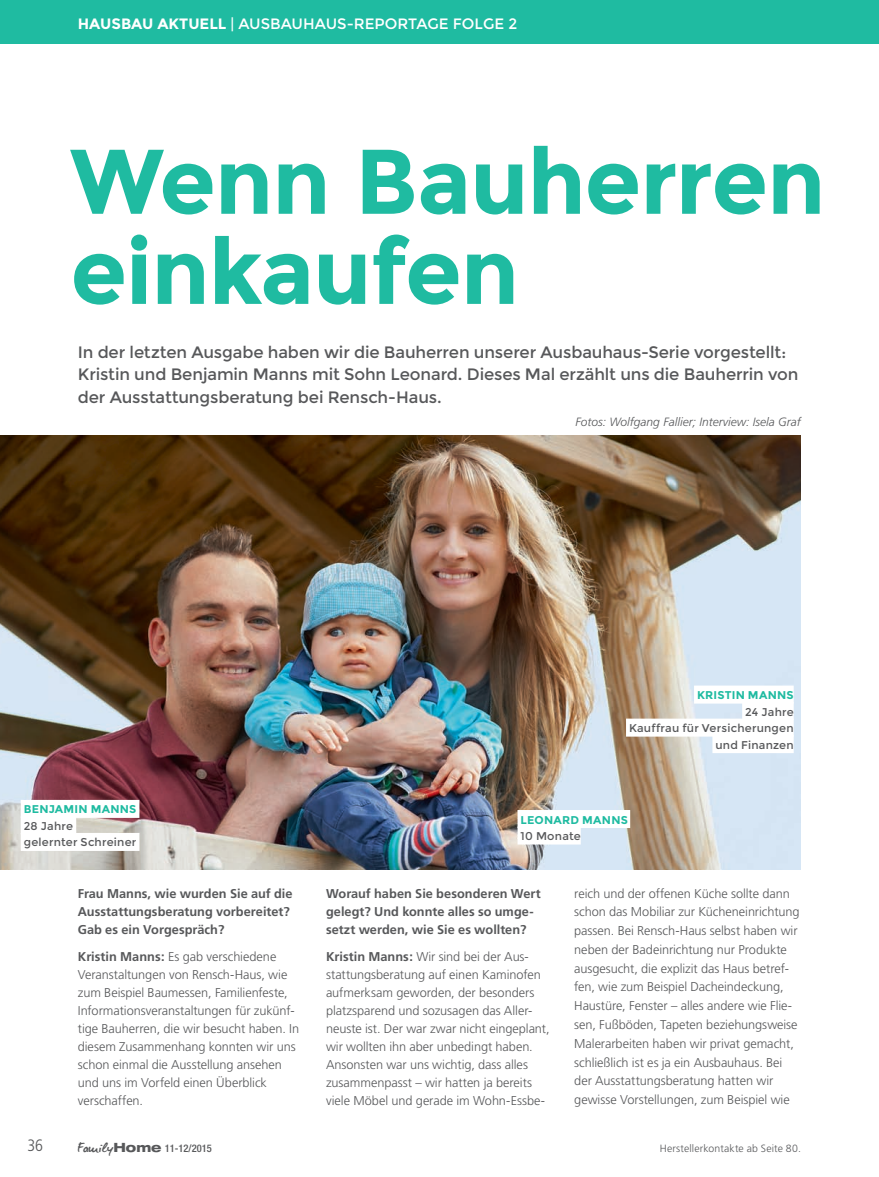
<style>
.page{position:relative;width:879px;height:1177px;background:#fff}
.page>*{position:absolute;margin:0;border:0;box-sizing:border-box;transform-origin:0 0}
.t1{font:700 91.5px/90px "Montserrat";letter-spacing:-.015em;color:#1fbba1}
.t2{font:16.5px/22.5px "Montserrat";letter-spacing:-.01em;color:#57585a}
.t3{font:300 condensed 16.5px "Frutiger";color:#57585a}
.t4{font:15px "Montserrat";color:#fff}
.t5{font:300 12.75px/18px "Frutiger";letter-spacing:-.005em;color:#57585a}
.t6{font:700 12.75px/18px "Frutiger";color:#57585a}
.t7{font:italic 300 12px "Frutiger";color:#57585a}
.t8{font:11.25px/16.5px "Montserrat";letter-spacing:.02em;color:#57585a;text-align:right}
.t9{font:700 11.25px "Montserrat";letter-spacing:.02em;color:#1fbba1}
.t10{font:300 10.5px "Frutiger";letter-spacing:.015em;color:#57585a}
.t11{font:500 condensed 10.5px "Helvetica Neue";color:#57585a}
.s1{font-weight:700}
.s2{font-family:"Elisabethvonelm";font-weight:400;font-stretch:normal;font-size:14.25px}
.s3{font-weight:800;font-stretch:expanded;font-size:12.75px}
</style>
<div class="page">
<div style="left:0;top:0;width:878px;height:44px;background:#1fbba1"></div>
<img style="left:0;top:435px;width:800px;height:433px">
<div style="left:694px;top:685px;width:99px;height:18px;background:#fff"></div>
<div style="left:742px;top:702px;width:51px;height:18px;background:#fff"></div>
<div style="left:626px;top:718px;width:167px;height:18px;background:#fff"></div>
<div style="left:712px;top:735px;width:81px;height:18px;background:#fff"></div>
<div style="left:517px;top:809px;width:113px;height:18px;background:#fff"></div>
<div style="left:517px;top:826px;width:63px;height:18px;background:#fff"></div>
<div style="left:21px;top:799px;width:118px;height:18px;background:#fff"></div>
<div style="left:21px;top:816px;width:55px;height:18px;background:#fff"></div>
<div style="left:21px;top:832px;width:118px;height:18px;background:#fff"></div>
<p class="t4" style="left:78px;top:15px;width:441px"><span class="s1">HAUSBAU AKTUELL</span> | AUSBAUHAUS-REPORTAGE FOLGE 2</p>
<h1 class="t1" style="left:70px;top:137px;width:756px">Wenn Bauherren einkaufen</h1>
<p class="t2" style="left:78px;top:340px;width:722px">In der letzten Ausgabe haben wir die Bauherren unserer Ausbauhaus-Serie vorgestellt:<br>Kristin und Benjamin Manns mit Sohn Leonard. Dieses Mal erzählt uns die Bauherrin von der Ausstattungsberatung bei Rensch-Haus.</p>
<p class="t7" style="left:575px;top:415px;width:227px">Fotos: Wolfgang Fallier; Interview: Isela Graf</p>
<p class="t9" style="left:24px;top:802px;width:114px">BENJAMIN MANNS</p>
<p class="t8" style="left:24px;top:817px;width:114px;text-align:left">28 Jahre<br>gelernter Schreiner</p>
<p class="t6" style="left:78px;top:884px;width:216px">Frau Manns, wie wurden Sie auf die<br>Ausstattungsberatung vorbereitet?<br>Gab es ein Vorgespräch?</p>
<p class="t5" style="left:78px;top:946px;width:223px"><span class="s1">Kristin Manns:</span> Es gab verschiedene Veranstaltungen von Rensch-Haus, wie zum Beispiel Baumessen, Familienfeste, Informationsveranstaltungen für zukünf&shy;tige Bauherren, die wir besucht haben. In diesem Zusammenhang konnten wir uns schon einmal die Ausstellung ansehen und uns im Vorfeld einen Überblick verschaffen.</p>
<p class="t9" style="left:697px;top:688px;width:98px">KRISTIN MANNS</p>
<p class="t8" style="left:629px;top:703px;width:166px">24 Jahre<br>Kauffrau für Versicherungen und Finanzen</p>
<p class="t9" style="left:520px;top:812px;width:109px">LEONARD MANNS</p>
<p class="t8" style="left:520px;top:827px;width:62px">10 Monate</p>
<p class="t6" style="left:326px;top:884px;width:216px">Worauf haben Sie besonderen Wert gelegt? Und konnte alles so umge&shy;setzt werden, wie Sie es wollten?</p>
<p class="t5" style="left:326px;top:947px;width:225px"><span class="s1">Kristin Manns:</span> Wir sind bei der Aus&shy;stattungsberatung auf einen Kaminofen aufmerksam geworden, der besonders platzsparend und sozusagen das Aller&shy;neuste ist. Der war zwar nicht eingeplant, wir wollten ihn aber unbedingt haben.<br>Ansonsten war uns wichtig, dass alles zusammenpasst – wir hatten ja bereits viele Möbel und gerade im Wohn-Essbe-</p>
<p class="t5" style="left:574px;top:883px;width:227px;line-height:18.8px">reich und der offenen Küche sollte dann schon das Mobiliar zur Kücheneinrichtung passen. Bei Rensch-Haus selbst haben wir neben der Badeinrichtung nur Produkte ausgesucht, die explizit das Haus betref&shy;fen, wie zum Beispiel Dacheindeckung, Haustüre, Fenster – alles andere wie Flie&shy;sen, Fußböden, Tapeten beziehungsweise Malerarbeiten haben wir privat gemacht, schließlich ist es ja ein Ausbauhaus. Bei der Ausstattungsberatung hatten wir gewisse Vorstellungen, zum Beispiel wie</p>
<p class="t3" style="left:27px;top:1135px;width:17px">36</p>
<p class="t11" style="left:78px;top:1141px;width:135px"><span class="s2">Family</span><span class="s3">Home</span> 11-12/2015</p>
<p class="t10" style="left:659px;top:1142px;width:142px">Herstellerkontakte ab Seite 80.</p>
</div>
